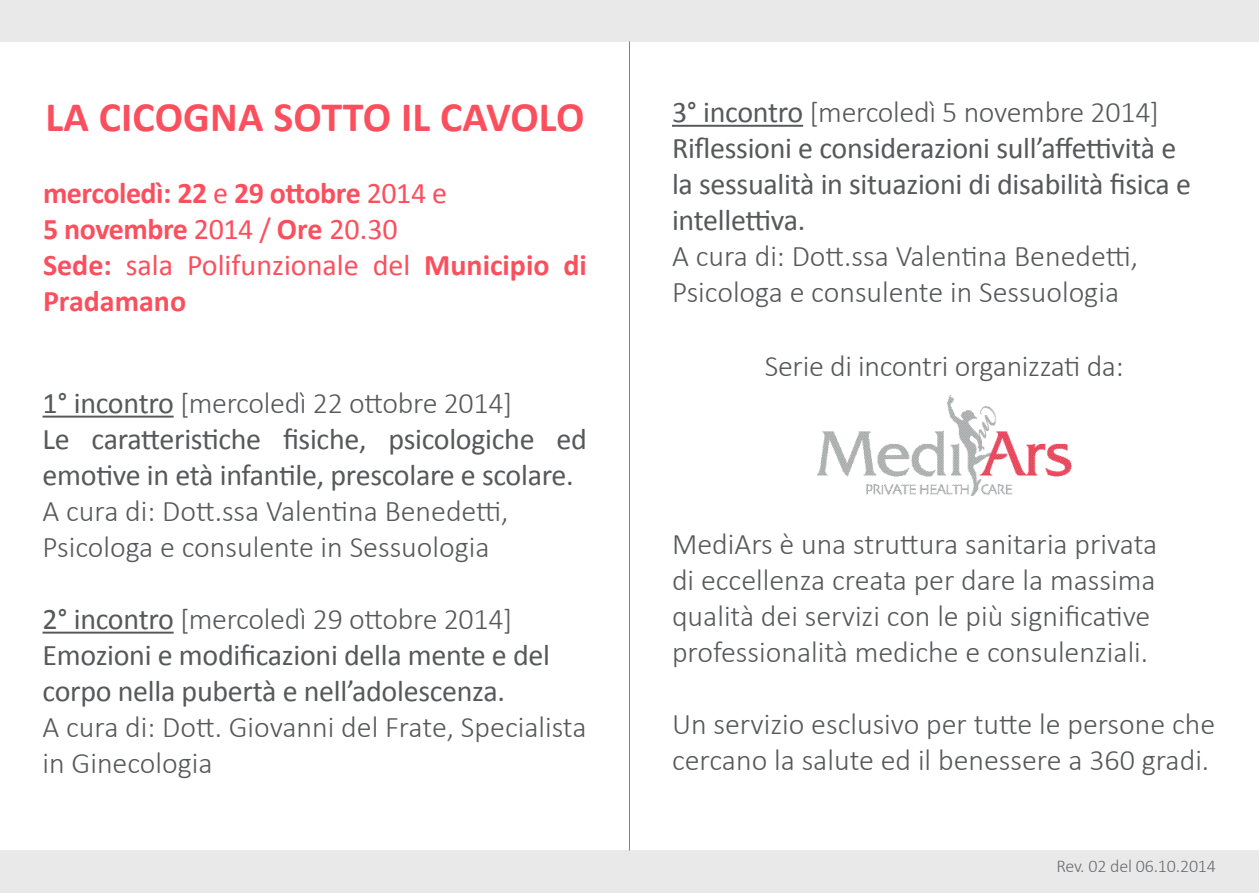
<style>
.page{position:relative;width:1259px;height:893px;background:#fff}
.page>*{position:absolute;margin:0;border:0;box-sizing:border-box;transform-origin:0 0}
.t1{font:700 42px "Calibri";letter-spacing:.005em;color:#fc4f5e}
.Stile_di_paragrafo_1{font:300 30px/36px "Calibri";color:#57585a}
.Stile_di_paragrafo_1-2{font:30px/36px "Calibri";letter-spacing:-.01em;color:#57585a}
.t2{font:700 30px/36px "Calibri";letter-spacing:-.015em;color:#fc4f5e}
.t3{font:300 18px "Calibri";letter-spacing:-.01em;color:#6c6d70}
.s1{font-weight:400}
</style>
<div class="page">
<hr style="left:629px;top:41px;width:1px;height:809px;background:#808285">
<hr style="left:43px;top:416px;width:131px;height:2px;background:#57585a">
<hr style="left:43px;top:632px;width:131px;height:2px;background:#57585a">
<img style="left:817px;top:396px;width:255px;height:100px">
<div style="left:0;top:0;width:1259px;height:41px;background:#e9e9e9"></div>
<div style="left:0;top:850px;width:1259px;height:43px;background:#e9e9e9"></div>
<hr style="left:672px;top:125px;width:131px;height:2px;background:#57585a">
<p class="t1" style="left:45px;top:90px;width:541px">LA CICOGNA SOTTO IL CAVOLO</p>
<p class="t2" style="left:43px;top:175px;width:405px">mercoledì: 22 <span class="s1">e</span> 29 ottobre <span class="s1">2014 e</span></p>
<p class="t2" style="left:43px;top:211px;width:356px">5 novembre <span class="s1">2014 /</span> Ore <span class="s1">20.30</span></p>
<p class="t2" style="left:43px;top:247px;width:545px">Sede: <span class="s1">sala Polifunzionale del</span> Municipio di<br>Pradamano</p>
<p class="Stile_di_paragrafo_1" style="left:43px;top:385px;width:471px"><span class="s1">1° incontro</span> [mercoledì 22 ottobre 2014]</p>
<p class="Stile_di_paragrafo_1-2" style="left:43px;top:421px;width:546px">Le caratteristiche fisiche, psicologiche ed emotive in età infantile, prescolare e scolare.</p>
<p class="Stile_di_paragrafo_1" style="left:43px;top:493px;width:467px">A cura di: Dott.ssa Valentina Benedetti,<br>Psicologa e consulente in Sessuologia</p>
<p class="Stile_di_paragrafo_1" style="left:43px;top:601px;width:471px"><span class="s1">2° incontro</span> [mercoledì 29 ottobre 2014]</p>
<p class="Stile_di_paragrafo_1-2" style="left:43px;top:637px;width:509px">Emozioni e modificazioni della mente e del corpo nella pubertà e nell’adolescenza.</p>
<p class="Stile_di_paragrafo_1" style="left:43px;top:709px;width:545px">A cura di: Dott. Giovanni del Frate, Specialista in Ginecologia</p>
<p class="Stile_di_paragrafo_1" style="left:672px;top:94px;width:489px"><span class="s1">3° incontro</span> [mercoledì 5 novembre 2014]</p>
<p class="Stile_di_paragrafo_1-2" style="left:672px;top:131px;width:520px">Riflessioni e considerazioni sull’affettività e la sessualità in situazioni di disabilità fisica e intellettiva.</p>
<p class="Stile_di_paragrafo_1" style="left:672px;top:238px;width:467px">A cura di: Dott.ssa Valentina Benedetti,<br>Psicologa e consulente in Sessuologia</p>
<p class="Stile_di_paragrafo_1" style="left:765px;top:348px;width:360px">Serie di incontri organizzati da:</p>
<p class="Stile_di_paragrafo_1" style="left:672px;top:526px;width:487px">MediArs è una struttura sanitaria privata di eccellenza creata per dare la massima qualità dei servizi con le più significative professionalità mediche e consulenziali.</p>
<p class="Stile_di_paragrafo_1" style="left:672px;top:706px;width:545px">Un servizio esclusivo per tutte le persone che cercano la salute ed il benessere a 360 gradi.</p>
<p class="t3" style="left:1056px;top:855px;width:161px">Rev. 02 del 06.10.2014</p>
</div>
